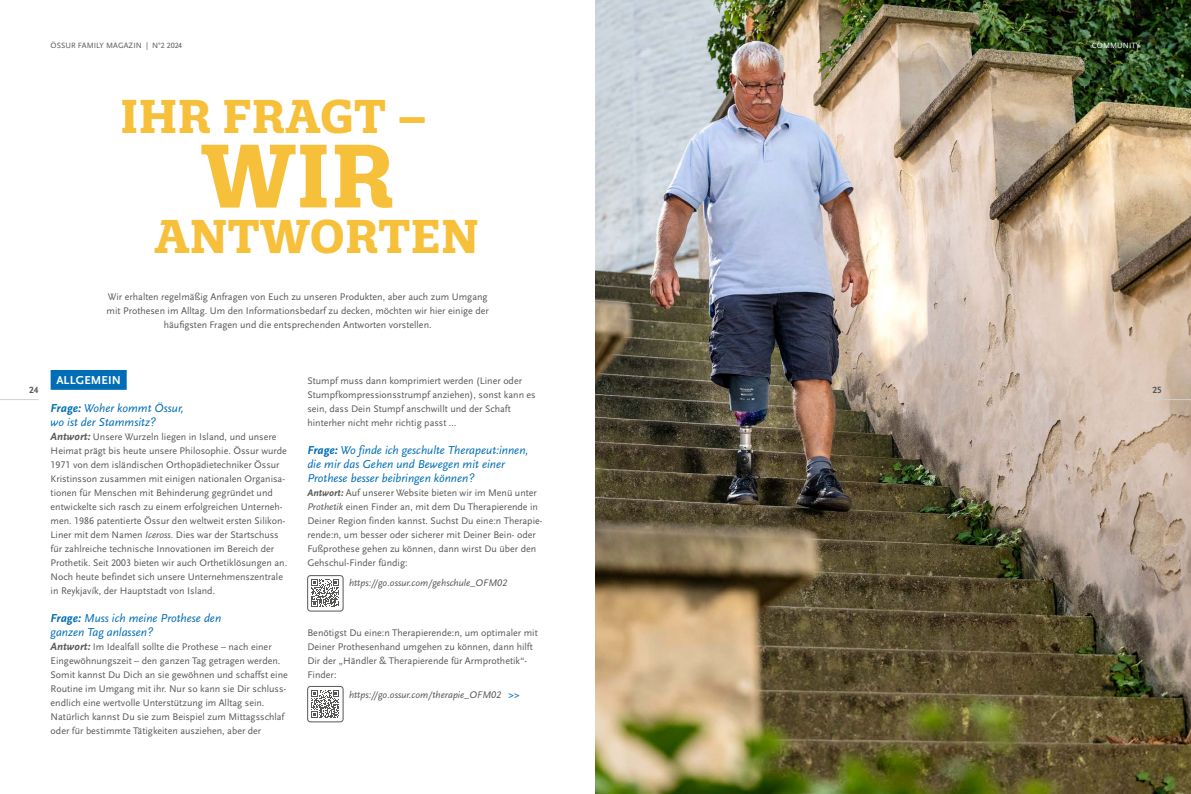
<style>
.page{position:relative;width:1191px;height:794px;background:#fff}
.page>*{position:absolute;margin:0;border:0;box-sizing:border-box;transform-origin:0 0}
.t1{font:700 87px "Quatro Slab";color:#f7c03b}
.t2{font:700 45.9px "Quatro Slab";letter-spacing:.01em;color:#f7c03b}
.t3{font:italic 12px/14px "Scala Sans Pro";color:#006eb6}
.t4{font:700 12px "Scala Sans Pro";letter-spacing:.01em;color:#fff}
.t5{font:10px/14px "Scala Sans Pro";color:#575756}
.t6{font:10px/14px "Scala Sans OT";color:#575756;text-align:center}
.t7{font:italic 10px "Scala Sans Pro";color:#575756}
.t8{font:700 9.5px "Scala Sans Pro";color:#575756}
.t9{font:8px "Scala Sans OT";letter-spacing:.01em;color:#575756}
.t10{font:8px "Scala Sans OT";letter-spacing:.01em;color:#fff}
.s1{font-weight:700}
.s2{font-weight:700;font-style:italic;font-size:11px}
.s3{font-style:italic}
.s4{font-weight:700;font-style:italic}
.s5{font-weight:700;font-style:normal;color:#006eb6}
</style>
<div class="page">
<div style="left:51px;top:370px;width:76px;height:20px;background:#006eb6"></div>
<img style="left:595px;top:0;width:596px;height:794px">
<svg style="left:311px;top:579px;width:28px;height:28px"></svg>
<div style="left:307px;top:575px;width:36px;height:36px;border:1px solid #575756;border-radius:3px"></div>
<svg style="left:311px;top:690px;width:28px;height:28px"></svg>
<div style="left:307px;top:686px;width:36px;height:36px;border:1px solid #575756;border-radius:3px"></div>
<hr style="left:0;top:399px;width:39px;height:1px;background:#d0d0d0">
<hr style="left:1152px;top:399px;width:39px;height:1px;background:#d0d0d0">
<p class="t9" style="left:51px;top:41px;width:133px">ÖSSUR FAMILY MAGAZIN | N°2 2024</p>
<p class="t10" style="left:1091px;top:41px;width:50px">COMMUNITY</p>
<h2 class="t2" style="left:120px;top:87px;width:308px">IHR FRAGT –</h2>
<h1 class="t1" style="left:201px;top:121px;width:195px">WIR</h1>
<h2 class="t2" style="left:155px;top:207px;width:325px">ANTWORTEN</h2>
<p class="t6" style="left:107px;top:290px;width:384px">Wir erhalten regelmäßig Anfragen von Euch zu unseren Produkten, aber auch zum Umgang mit Prothesen im Alltag. Um den Informationsbedarf zu decken, möchten wir hier einige der häufigsten Fragen und die entsprechenden Antworten vorstellen.</p>
<p class="t4" style="left:56px;top:373px;width:66px">ALLGEMEIN</p>
<p class="t3" style="left:51px;top:401px;width:135px"><span class="s1">Frage:</span> Woher kommt Össur, wo ist der Stammsitz?</p>
<p class="t5" style="left:51px;top:430px;width:238px"><span class="s2">Antwort:</span> Unsere Wurzeln liegen in Island, und unsere Heimat prägt bis heute unsere Philosophie. Össur wurde 1971 von dem isländischen Orthopädietechniker Össur Kristinsson zusammen mit einigen nationalen Organisa&shy;tionen für Menschen mit Behinderung gegründet und entwickelte sich rasch zu einem erfolgreichen Unterneh&shy;men. 1986 patentierte Össur den weltweit ersten Silikon-Liner mit dem Namen <span class="s3">Iceross</span>. Dies war der Startschuss für zahlreiche technische Innovationen im Bereich der Prothetik. Seit 2003 bieten wir auch Orthetiklösungen an.<br>Noch heute befindet sich unsere Unternehmenszentrale in Reykjavík, der Hauptstadt von Island.</p>
<p class="t3" style="left:51px;top:611px;width:172px"><span class="s1">Frage:</span> Muss ich meine Prothese den ganzen Tag anlassen?</p>
<p class="t5" style="left:51px;top:640px;width:239px"><span class="s2">Antwort:</span> Im Idealfall sollte die Prothese – nach einer Eingewöhnungszeit – den ganzen Tag getragen werden.<br>Somit kannst Du Dich an sie gewöhnen und schaffst eine Routine im Umgang mit ihr. Nur so kann sie Dir schluss&shy;endlich eine wertvolle Unterstützung im Alltag sein.<br>Natürlich kannst Du sie zum Beispiel zum Mittagsschlaf oder für bestimmte Tätigkeiten ausziehen, aber der</p>
<p class="t5" style="left:307px;top:374px;width:230px">Stumpf muss dann komprimiert werden (Liner oder Stumpfkompressionsstrumpf anziehen), sonst kann es sein, dass Dein Stumpf anschwillt und der Schaft hinterher nicht mehr richtig passt …</p>
<p class="t3" style="left:307px;top:443px;width:223px"><span class="s1">Frage:</span> Wo finde ich geschulte Therapeut:innen, die mir das Gehen und Bewegen mit einer<br>Prothese besser beibringen können?</p>
<p class="t5" style="left:307px;top:486px;width:237px"><span class="s4">Antwort:</span> Auf unserer Website bieten wir im Menü unter <span class="s3">Prothetik</span> einen Finder an, mit dem Du Therapierende in Deiner Region finden kannst. Suchst Du eine:n Therapie&shy;rende:n, um besser oder sicherer mit Deiner Bein- oder Fußprothese gehen zu können, dann wirst Du über den Gehschul-Finder fündig:</p>
<p class="t7" style="left:349px;top:577px;width:160px">https://go.ossur.com/gehschule_OFM02</p>
<p class="t8" style="left:29px;top:384px;width:11px">24</p>
<p class="t8" style="left:1152px;top:384px;width:11px">25</p>
<p class="t5" style="left:307px;top:626px;width:232px">Benötigst Du eine:n Therapierende:n, um optimaler mit Deiner Prothesenhand umgehen zu können, dann hilft Dir der „Händler &amp; Therapierende für Armprothetik“- Finder:</p>
<p class="t7" style="left:349px;top:689px;width:172px">https://go.ossur.com/therapie_OFM02 <span class="s5">&gt;&gt;</span></p>
</div>
